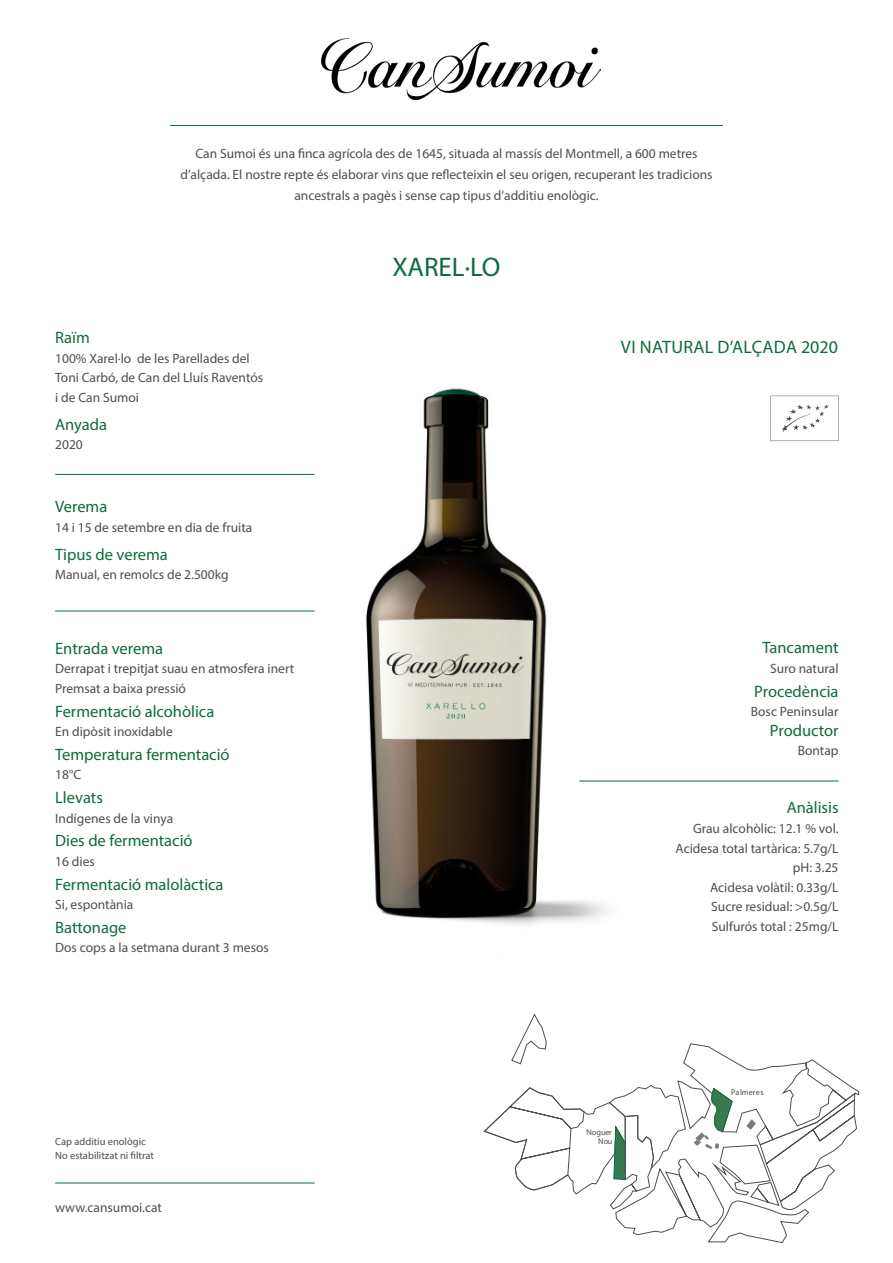
<style>
.page{position:relative;width:893px;height:1263px;background:#fff}
.page>*{position:absolute;margin:0;border:0;box-sizing:border-box;transform-origin:0 0}
.t1{font:27px "Myriad Pro";color:#0c6c3e}
.t2{font:18px "Myriad Pro";letter-spacing:.02em;color:#0c6c3e}
.t3{font:16.5px "Myriad Pro";color:#0c6c3e}
.t4{font:13.5px/21px "Myriad Pro";color:#524d4a;text-align:center}
.t5{font:10.5px "Myriad Pro";color:#524d4a}
.t6{font:8.25px/9px "Myriad Pro";color:#524d4a;text-align:right}
</style>
<div class="page">
<img style="left:271px;top:388px;width:360px;height:537px">
<hr style="left:170px;top:125px;width:553px;height:1px;background:#0c6c3e">
<hr style="left:55px;top:611px;width:260px;height:1px;background:#0c6c3e">
<hr style="left:55px;top:1182px;width:260px;height:1px;background:#0c6c3e">
<svg style="left:770px;top:396px;width:68px;height:45px"></svg>
<svg style="left:511px;top:1014px;width:36px;height:51px"></svg>
<svg style="left:615px;top:1043px;width:244px;height:200px"></svg>
<svg style="left:484px;top:1087px;width:373px;height:123px"></svg>
<img style="left:321px;top:39px;width:280px;height:61px">
<hr style="left:579px;top:781px;width:259px;height:1px;background:#0c6c3e">
<hr style="left:55px;top:474px;width:260px;height:1px;background:#0c6c3e">
<p class="t4" style="left:180px;top:143px;width:534px">Can Sumoi és una finca agrícola des de 1645, situada al massís del Montmell, a 600 metres d’alçada. El nostre repte és elaborar vins que reflecteixin el seu origen, recuperant les tradicions ancestrals a pagès i sense cap tipus d’additiu enològic.</p>
<p class="t3" style="left:55px;top:327px;width:36px">Raïm</p>
<p class="t4" style="left:55px;top:348px;width:209px;line-height:19.5px;text-align:left">100% Xarel·lo de les Parellades del<br>Toni Carbó, de Can del Lluís Raventós i de Can Sumoi</p>
<p class="t3" style="left:55px;top:414px;width:53px">Anyada</p>
<p class="t4" style="left:55px;top:434px;width:29px">2020</p>
<p class="t3" style="left:55px;top:496px;width:54px">Verema</p>
<p class="t4" style="left:55px;top:516px;width:199px">14 i 15 de setembre en dia de fruita</p>
<p class="t3" style="left:55px;top:544px;width:114px">Tipus de verema</p>
<p class="t4" style="left:55px;top:564px;width:175px">Manual, en remolcs de 2.500kg</p>
<p class="t3" style="left:55px;top:638px;width:109px">Entrada verema</p>
<p class="t4" style="left:55px;top:658px;width:241px">Derrapat i trepitjat suau en atmosfera inert</p>
<p class="t4" style="left:55px;top:677px;width:132px">Premsat a baixa pressió</p>
<p class="t3" style="left:55px;top:701px;width:161px">Fermentació alcohòlica</p>
<p class="t4" style="left:55px;top:721px;width:119px">En dipòsit inoxidable</p>
<p class="t3" style="left:55px;top:744px;width:176px">Temperatura fermentació</p>
<p class="t4" style="left:55px;top:764px;width:27px">18°C</p>
<p class="t3" style="left:55px;top:787px;width:49px">Llevats</p>
<p class="t4" style="left:55px;top:807px;width:119px">Indígenes de la vinya</p>
<p class="t3" style="left:55px;top:831px;width:139px">Dies de fermentació</p>
<p class="t4" style="left:55px;top:851px;width:41px">16 dies</p>
<p class="t3" style="left:55px;top:874px;width:170px">Fermentació malolàctica</p>
<p class="t4" style="left:55px;top:894px;width:80px">Si, espontània</p>
<p class="t3" style="left:55px;top:917px;width:73px">Battonage</p>
<p class="t4" style="left:55px;top:937px;width:215px">Dos cops a la setmana durant 3 mesos</p>
<p class="t5" style="left:55px;top:1135px;width:92px">Cap additiu enològic</p>
<p class="t5" style="left:55px;top:1149px;width:100px">No estabilitzat ni filtrat</p>
<p class="t4" style="left:55px;top:1196px;width:108px">www.cansumoi.cat</p>
<p class="t1" style="left:392px;top:251px;width:110px">XAREL·LO</p>
<p class="t2" style="left:621px;top:335px;width:219px">VI NATURAL D’ALÇADA 2020</p>
<p class="t6" style="left:586px;top:1128px;width:28px">Noguer<br>Nou</p>
<p class="t3" style="left:762px;top:638px;width:78px">Tancament</p>
<p class="t4" style="left:770px;top:658px;width:70px">Suro natural</p>
<p class="t3" style="left:754px;top:681px;width:86px">Procedència</p>
<p class="t4" style="left:751px;top:701px;width:89px">Bosc Peninsular</p>
<p class="t3" style="left:770px;top:720px;width:70px">Productor</p>
<p class="t4" style="left:798px;top:740px;width:42px">Bontap</p>
<p class="t3" style="left:787px;top:798px;width:53px">Anàlisis</p>
<p class="t4" style="left:693px;top:818px;width:147px">Grau alcohòlic: 12.1 % vol.</p>
<p class="t4" style="left:676px;top:837px;width:164px">Acidesa total tartàrica: 5.7g/L</p>
<p class="t4" style="left:793px;top:857px;width:47px">pH: 3.25</p>
<p class="t4" style="left:710px;top:876px;width:130px">Acidesa volàtil: 0.33g/L</p>
<p class="t4" style="left:711px;top:896px;width:129px">Sucre residual: &gt;0.5g/L</p>
<p class="t4" style="left:712px;top:915px;width:128px">Sulfurós total : 25mg/L</p>
<p class="t6" style="left:731px;top:1088px;width:34px">Palmeres</p>
</div>
